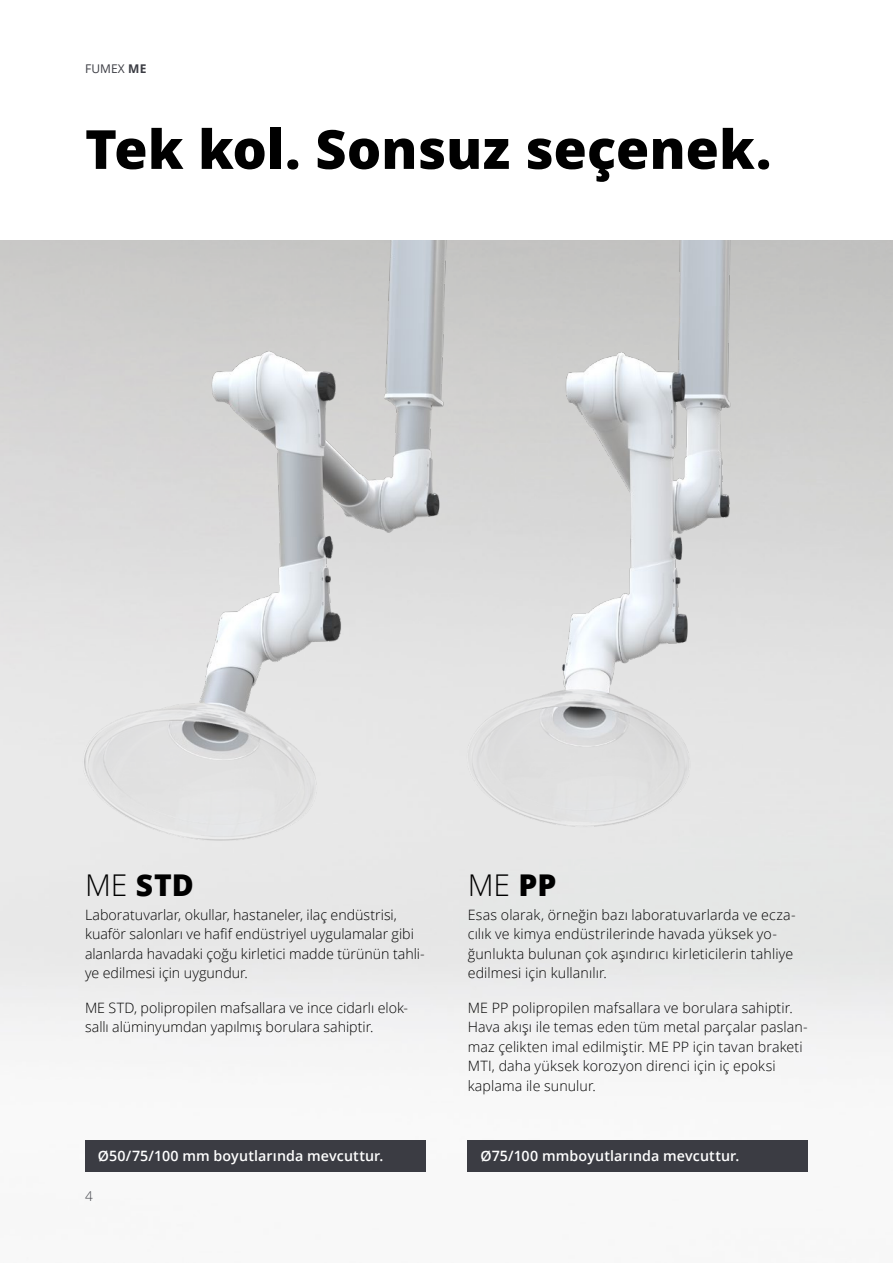
<style>
.page{position:relative;width:893px;height:1263px;background:#fff}
.page>*{position:absolute;margin:0;border:0;box-sizing:border-box;transform-origin:0 0}
.t1{font:800 54px "Open Sans";color:#000}
.t2{font:800 30px "Open Sans";color:#000}
.t3{font:300 30px "Open Sans";color:#000}
.t4{font:300 14.25px/19.5px "Open Sans";letter-spacing:.005em;color:#000}
.t5{font:600 14.25px "Open Sans";letter-spacing:.005em;color:#fff}
.t6{font:300 13.5px "Open Sans";color:#3b3c43}
.t7{font:12px "Open Sans";letter-spacing:.01em;color:#3b3c43}
.s1{font-weight:700}
.s2{font-weight:300}
.s3{font-weight:800}
</style>
<div class="page">
<img style="left:0;top:240px;width:893px;height:932px">
<img style="left:439px;top:240px;width:345px;height:641px">
<img style="left:56px;top:240px;width:443px;height:614px">
<div style="left:85px;top:1140px;width:340px;height:31px;background:#3b3c43"></div>
<div style="left:468px;top:1140px;width:340px;height:31px;background:#3b3c43"></div>
<p class="t7" style="left:85px;top:60px;width:63px">FUMEX <span class="s1">ME</span></p>
<h1 class="t1" style="left:85px;top:108px;width:688px">Tek kol. Sonsuz seçenek.</h1>
<h2 class="t2" style="left:85px;top:862px;width:110px"><span class="s2">ME</span> STD</h2>
<p class="t4" style="left:85px;top:904px;width:341px">Laboratuvarlar, okullar, hastaneler, ilaç endüstrisi, kuaför salonları ve hafif endüstriyel uygulamalar gibi alanlarda havadaki çoğu kirletici madde türünün tahli&shy;ye edilmesi için uygundur.</p>
<p class="t4" style="left:85px;top:997px;width:325px">ME STD, polipropilen mafsallara ve ince cidarlı elok&shy;sallı alüminyumdan yapılmış borulara sahiptir.</p>
<p class="t5" style="left:98px;top:1146px;width:287px">Ø50/75/100 mm boyutlarında mevcuttur.</p>
<p class="t6" style="left:85px;top:1187px;width:9px">4</p>
<h2 class="t3" style="left:468px;top:864px;width:90px">ME <span class="s3">PP</span></h2>
<p class="t4" style="left:468px;top:904px;width:329px">Esas olarak, örneğin bazı laboratuvarlarda ve ecza&shy;cılık ve kimya endüstrilerinde havada yüksek yo&shy;ğunlukta bulunan çok aşındırıcı kirleticilerin tahliye edilmesi için kullanılır.</p>
<p class="t4" style="left:468px;top:997px;width:341px">ME PP polipropilen mafsallara ve borulara sahiptir.<br>Hava akışı ile temas eden tüm metal parçalar paslan&shy;maz çelikten imal edilmiştir. ME PP için tavan braketi MTI, daha yüksek korozyon direnci için iç epoksi kaplama ile sunulur.</p>
<p class="t5" style="left:480px;top:1146px;width:260px">Ø75/100 mmboyutlarında mevcuttur.</p>
</div>
